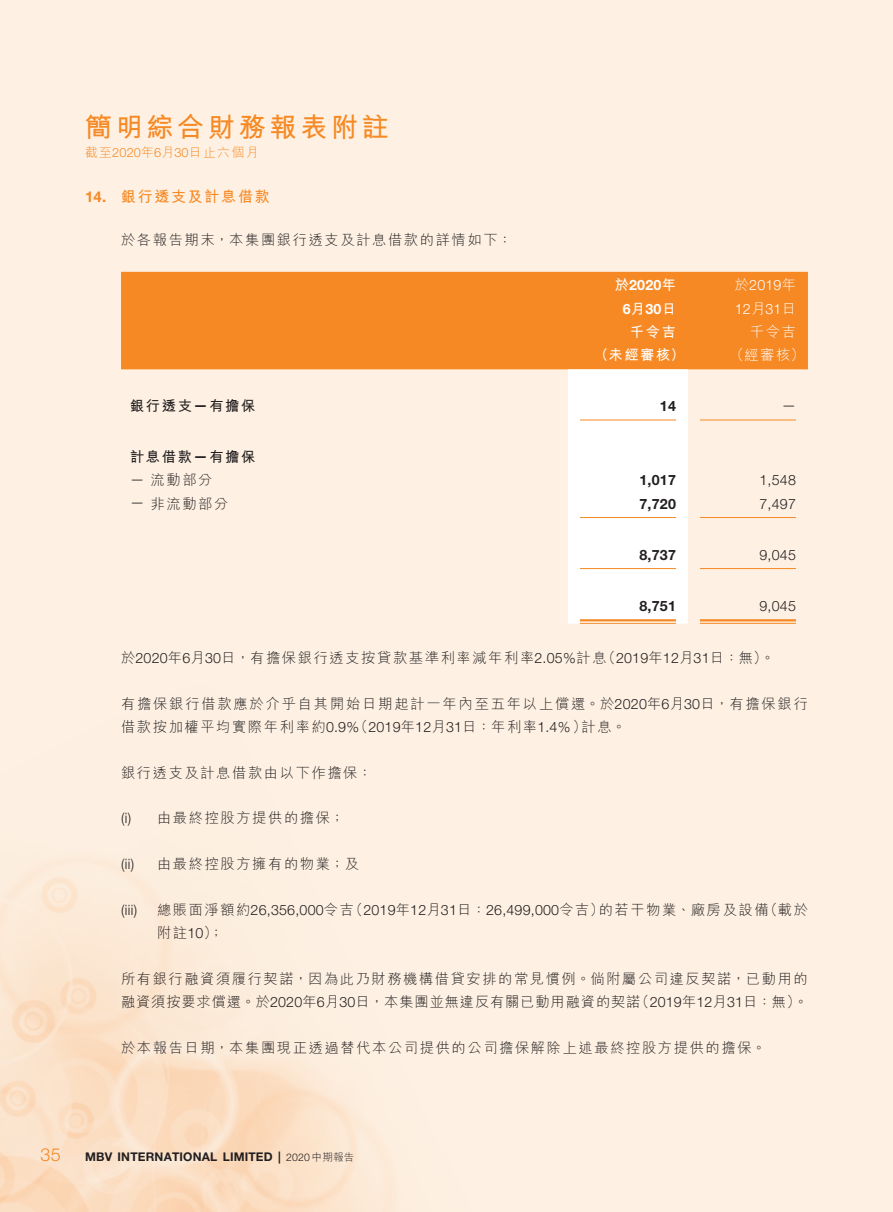
<style>
.page{position:relative;width:893px;height:1212px;background:#fef1e3}
.page>*{position:absolute;margin:0;border:0;box-sizing:border-box;transform-origin:0 0}
.t1{font:700 27px "M Hei HK";letter-spacing:.14em;color:#f68924}
.t2{font:300 18px "Helvetica Neue LT Std";color:#f68924}
._03_H1{font:700 15px "M Hei HK";letter-spacing:.115em;color:#f68924}
._03_H1-2{font:700 15px "Helvetica Neue LT Std";color:#f68924}
._12___P2{font:300 14.25px/23.2px "M Hei HK";letter-spacing:.115em;color:#231f20}
._08____IN2{font:300 14.25px "Helvetica Neue LT Std";letter-spacing:.015em;color:#231f20}
._08____IN2-2{font:300 14.25px "M Hei HK";letter-spacing:.115em;color:#231f20}
._12___P2-2{font:300 14.25px "M Hei HK";letter-spacing:.06em;color:#231f20}
._01_Body_Text{font:700 14.25px "Helvetica Neue LT Std";letter-spacing:.015em;color:#231f20}
._01_Body_Text-2{font:300 14.25px "Helvetica Neue LT Std";letter-spacing:.015em;color:#231f20}
._12___P2-3{font:300 14.25px "Helvetica Neue LT Std";letter-spacing:.015em;color:#231f20}
._15_Table_Stub{font:700 14.25px "M Hei HK";letter-spacing:.115em;color:#231f20}
._01_Body_Text-3{font:300 14.25px/23.2px "Helvetica Neue LT Std";letter-spacing:.015em;color:#fff}
._01_Body_Text-4{font:700 14.25px/23.2px "Helvetica Neue LT Std";letter-spacing:.015em;color:#fff;text-align:center}
._01_Body_Text-5{font:700 14.25px "M Hei HK";letter-spacing:.115em;color:#fff}
._15_Table_Stub-2{font:300 14.25px "M Hei HK";letter-spacing:.115em;color:#231f20}
._01_Body_Text-6{font:300 14.25px "M Hei HK";letter-spacing:.115em;color:#fff}
._15_Table_Stub-3{font:700 14.25px "Helvetica Neue LT Std";color:#231f20}
._15_Table_Stub-4{font:300 14.25px "Helvetica Neue LT Std";color:#231f20}
.t3{font:300 12.75px "M Hei HK";letter-spacing:.115em;color:#f68924}
.t4{font:700 12px "Helvetica Neue LT Std";letter-spacing:.015em;color:#231f20}
.t5{font:300 10.5px "Helvetica Neue LT Std";color:#231f20}
.s1{font-family:"Helvetica Neue LT Std"}
.s2{font-family:"M Hei HK"}
</style>
<div class="page">
<div style="left:121px;top:272px;width:687px;height:97px;background:#f68924"></div>
<div style="left:568px;top:369px;width:120px;height:255px;background:#fff"></div>
<hr style="left:580px;top:420px;width:96px;height:1px;background:#f68924">
<hr style="left:700px;top:420px;width:96px;height:1px;background:#f68924">
<hr style="left:580px;top:517px;width:96px;height:1px;background:#f68924">
<hr style="left:700px;top:517px;width:96px;height:1px;background:#f68924">
<hr style="left:580px;top:568px;width:96px;height:1px;background:#f68924">
<hr style="left:700px;top:568px;width:96px;height:1px;background:#f68924">
<hr style="left:580px;top:619px;width:96px;height:2px;background:#f68924">
<hr style="left:580px;top:623px;width:96px;height:1px;background:#f68924">
<hr style="left:700px;top:619px;width:96px;height:2px;background:#f68924">
<hr style="left:700px;top:623px;width:96px;height:1px;background:#f68924">
<h1 class="t1" style="left:85px;top:107px;width:305px">簡明綜合財務報表附註</h1>
<p class="t3" style="left:85px;top:146px;width:175px">截至<span class="s1">2020</span>年月<span class="s1">6 30</span>日止六個月</p>
<p class="_03_H1-2" style="left:85px;top:187px;width:23px">14.</p>
<p class="_03_H1" style="left:121px;top:185px;width:150px">銀行透支及計息借款</p>
<p class="_12___P2" style="left:121px;top:227px;width:392px">於各報告期末，本集團銀行透支及計息借款的詳情如下：</p>
<p class="_15_Table_Stub" style="left:209px;top:395px;width:47px">有擔保</p>
<p class="_15_Table_Stub" style="left:130px;top:395px;width:63px">銀行透支</p>
<p class="_15_Table_Stub-3" style="left:194px;top:396px;width:16px">—</p>
<p class="_15_Table_Stub" style="left:130px;top:446px;width:63px">計息借款</p>
<p class="_15_Table_Stub" style="left:209px;top:446px;width:47px">有擔保</p>
<p class="_15_Table_Stub-3" style="left:194px;top:447px;width:16px">—</p>
<p class="_15_Table_Stub-4" style="left:130px;top:470px;width:16px">—</p>
<p class="_15_Table_Stub-4" style="left:130px;top:493px;width:16px">—</p>
<p class="_15_Table_Stub-2" style="left:151px;top:473px;width:63px">流動部分</p>
<p class="_15_Table_Stub-2" style="left:151px;top:496px;width:79px">非流動部分</p>
<p class="_01_Body_Text-4" style="left:615px;top:273px;width:63px"><span class="s2">於</span>2020<span class="s2">年月</span>6 30<span class="s2">日</span></p>
<p class="_01_Body_Text-3" style="left:735px;top:273px;width:63px"><span class="s2">於</span>2019<span class="s2">年<br></span>12<span class="s2">月</span>31<span class="s2">日</span></p>
<p class="_01_Body_Text-6" style="left:750px;top:324px;width:47px">千令吉</p>
<p class="_01_Body_Text-5" style="left:630px;top:321px;width:47px">千令吉</p>
<p class="_01_Body_Text-5" style="left:594px;top:344px;width:92px">（未經審核）</p>
<p class="_01_Body_Text-6" style="left:730px;top:347px;width:76px">（經審核(</p>
<p class="_01_Body_Text" style="left:660px;top:397px;width:18px">14</p>
<p class="_01_Body_Text-2" style="left:782px;top:396px;width:16px">—</p>
<p class="_01_Body_Text" style="left:639px;top:471px;width:38px">1,017</p>
<p class="_01_Body_Text-2" style="left:759px;top:471px;width:38px">1,548</p>
<p class="_01_Body_Text" style="left:639px;top:495px;width:38px">7,720</p>
<p class="_01_Body_Text-2" style="left:759px;top:495px;width:38px">7,497</p>
<p class="_01_Body_Text" style="left:639px;top:546px;width:38px">8,737</p>
<p class="_01_Body_Text-2" style="left:759px;top:546px;width:38px">9,045</p>
<p class="_01_Body_Text" style="left:639px;top:597px;width:38px">8,751</p>
<p class="_12___P2" style="left:602px;top:646px;width:175px">（<span class="s1">2019</span>年<span class="s1">12</span>月<span class="s1">31</span>日：無。(</p>
<p class="_01_Body_Text-2" style="left:759px;top:597px;width:38px">9,045</p>
<p class="_12___P2" style="left:121px;top:646px;width:487px">於<span class="s1">2020</span>年月<span class="s1">6 30</span>日，有擔保銀行透支按貸款基準利率減年利率<span class="s1">2.05%</span>計息</p>
<p class="_12___P2" style="left:581px;top:691px;width:228px;text-indent:-460px">有擔保銀行借款應於介乎自其開始日期起計一年內至五年以上償還。於<span class="s1">2020</span>年月<span class="s1">6 30</span>日，有擔保銀行計息。</p>
<p class="_12___P2-3" style="left:354px;top:718px;width:234px"><span class="s2">（</span>2019<span class="s2">年</span>12<span class="s2">月</span>31<span class="s2">日：年利率</span>1.4%<span class="s2">）</span></p>
<p class="_12___P2" style="left:121px;top:715px;width:240px">借款按加權平均實際年利率約<span class="s1">0.9%</span></p>
<p class="_12___P2" style="left:121px;top:760px;width:252px">銀行透支及計息借款由以下作擔保：</p>
<p class="_08____IN2-2" style="left:157px;top:811px;width:189px">由最終控股方提供的擔保;</p>
<p class="_08____IN2" style="left:121px;top:809px;width:12px">) i(</p>
<p class="_08____IN2" style="left:121px;top:855px;width:15px">i i( )</p>
<p class="_08____IN2" style="left:121px;top:901px;width:18px">(iii)</p>
<p class="_08____IN2-2" style="left:157px;top:856px;width:203px">由最終控股方擁有的物業；及</p>
<p class="_08____IN2" style="left:157px;top:901px;width:198px"><span class="s2">總賬面淨額約</span>26,356,000<span class="s2">令吉</span></p>
<p class="_08____IN2" style="left:349px;top:901px;width:257px"><span class="s2">（</span>2019<span class="s2">年</span>12<span class="s2">月</span>31<span class="s2">日：</span>26,499,000<span class="s2">令吉）</span></p>
<p class="_08____IN2-2" style="left:763px;top:902px;width:46px">（載於</p>
<p class="_08____IN2-2" style="left:599px;top:902px;width:171px">的若干物業、廠房及設備</p>
<p class="_08____IN2-2" style="left:157px;top:925px;width:68px">附註<span class="s1">10</span> ;(</p>
<p class="_12___P2" style="left:121px;top:967px;width:688px;text-align:right">所有銀行融資須履行契諾，因為此乃財務機構借貸安排的常見慣例。倘附屬公司違反契諾，已動用的（<span class="s1">2019</span>年<span class="s1">12</span>月<span class="s1">31</span>日：無。(</p>
<p class="_12___P2-2" style="left:121px;top:994px;width:521px">融資須按要求償還。於<span class="s1">2020</span>年月<span class="s1">6 30</span>日，本集團並無違反有關已動用融資的契諾</p>
<p class="_12___P2" style="left:121px;top:1036px;width:646px">於本報告日期，本集團現正透過替代本公司提供的公司擔保解除上述最終控股方提供的擔保。</p>
<p class="t2" style="left:40px;top:1143px;width:22px">35</p>
<p class="t4" style="left:85px;top:1149px;width:197px">MBV INTERNATIONAL LIMITED |</p>
<p class="t5" style="left:286px;top:1151px;width:70px">2020 <span class="s2">中期報告</span></p>
</div>
